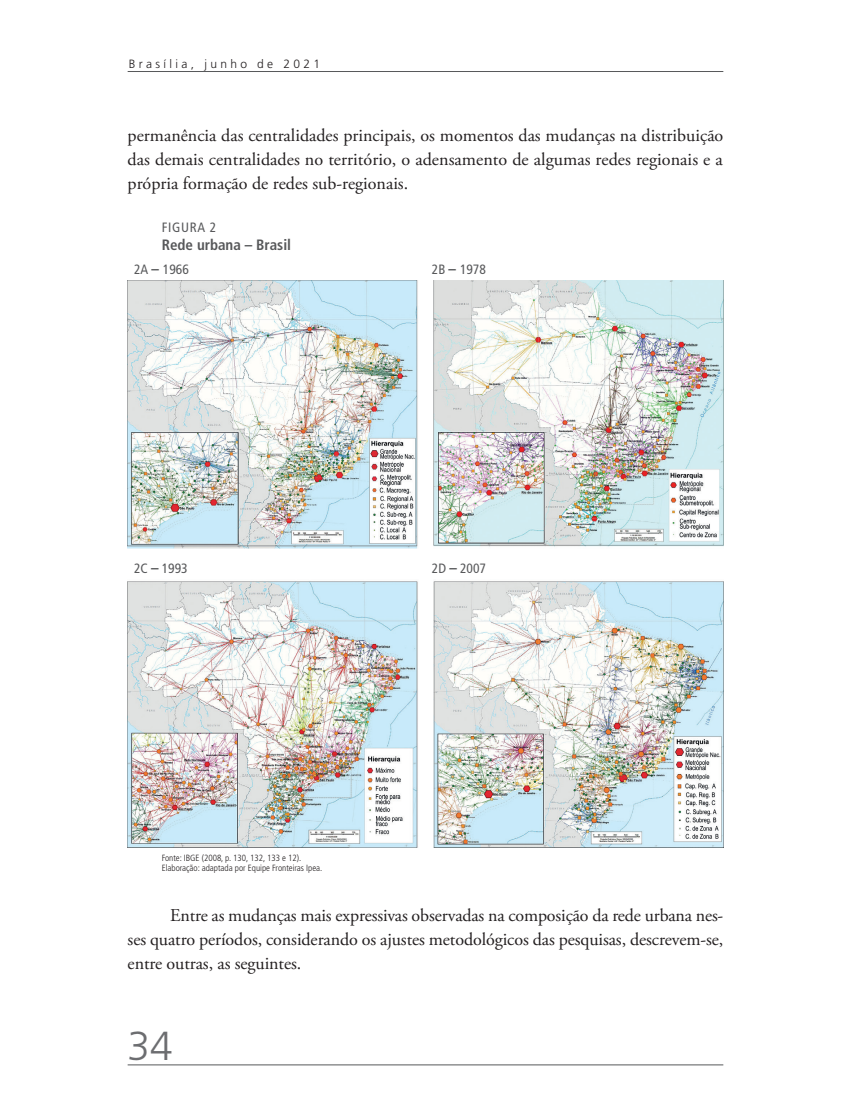
<style>
.page{position:relative;width:851px;height:1106px;background:#fff}
.page>*{position:absolute;margin:0;border:0;box-sizing:border-box;transform-origin:0 0}
.t1{font:300 40.5px "Frutiger LT Pro";color:#6c6d70}
.texto_corrido{font:18px/24px "Adobe Garamond Pro";letter-spacing:-.005em;color:#231f20;text-align:justify}
.titulo_2_titulo{font:700 condensed 15px "Frutiger LT Pro";color:#57585a}
.titulo_3_retitulo{font:condensed 13.5px "Frutiger LT Pro";color:#57585a}
.titulo_1_numero{font:condensed 13.5px "Frutiger LT Pro";letter-spacing:.05em;color:#57585a}
.t2{font:300 12px "Frutiger LT Pro";letter-spacing:.28em;color:#231f20}
.fonte_elaboracao_3{font:300 condensed 9px "Frutiger LT Pro";color:#231f20}
.fonte_elaboracao_1{font:300 condensed 9px "Frutiger LT Pro";color:#231f20}
.s1{font-weight:700;font-size:15px}
</style>
<div class="page">
<hr style="left:128px;top:71px;width:595px;height:1px;background:#57585a">
<hr style="left:128px;top:1064px;width:595px;height:1px;background:#57585a">
<img style="left:128px;top:280px;width:595px;height:269px">
<img style="left:128px;top:581px;width:595px;height:266px">
<p class="t2" style="left:129px;top:57px;width:193px">Brasília, junho de 2021</p>
<p class="texto_corrido" style="left:128px;top:124px;width:597px">permanência das centralidades principais, os momentos das mudanças na distribuição das demais centralidades no território, o adensamento de algumas redes regionais e a própria formação de redes sub-regionais.</p>
<p class="titulo_1_numero" style="left:162px;top:220px;width:56px">FIGURA 2</p>
<p class="titulo_2_titulo" style="left:162px;top:236px;width:131px">Rede urbana – Brasil</p>
<p class="titulo_3_retitulo" style="left:134px;top:261px;width:56px">2A <span class="s1">–</span> 1966</p>
<p class="titulo_3_retitulo" style="left:432px;top:261px;width:56px">2B <span class="s1">–</span> 1978</p>
<p class="titulo_3_retitulo" style="left:134px;top:560px;width:55px">2C <span class="s1">–</span> 1993</p>
<p class="titulo_3_retitulo" style="left:432px;top:560px;width:56px">2D <span class="s1">–</span> 2007</p>
<p class="fonte_elaboracao_1" style="left:162px;top:852px;width:141px">Fonte: IBGE (2008, p. 130, 132, 133 e 12).</p>
<p class="fonte_elaboracao_3" style="left:162px;top:863px;width:162px">Elaboração: adaptada por Equipe Fronteiras Ipea.</p>
<p class="texto_corrido" style="left:128px;top:903px;width:597px;text-indent:43px">Entre as mudanças mais expressivas observadas na composição da rede urbana nes&shy;ses quatro períodos, considerando os ajustes metodológicos das pesquisas, descrevem-se, entre outras, as seguintes.</p>
<h1 class="t1" style="left:128px;top:1022px;width:47px">34</h1>
</div>
